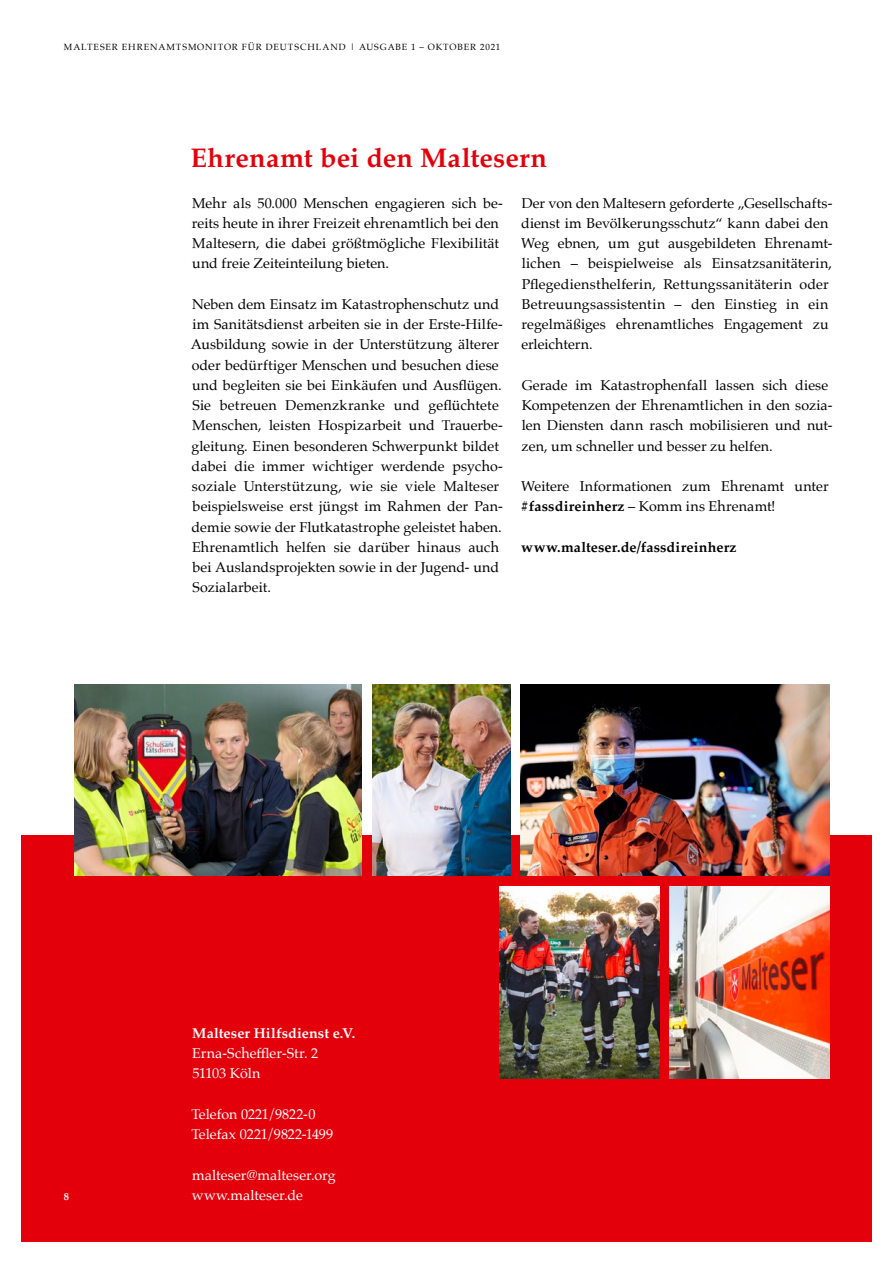
<style>
.page{position:relative;width:893px;height:1263px;background:#fff}
.page>*{position:absolute;margin:0;border:0;box-sizing:border-box;transform-origin:0 0}
.t1{font:700 27px "Palatino";letter-spacing:.01em;color:#e3000b}
.t2{font:14.25px/20.2px "Palatino";letter-spacing:.005em;color:#000}
.t3{font:14.25px/20.2px "Palatino";color:#fff}
.t4{font:700 14.25px "Palatino";letter-spacing:.01em;color:#000}
.t5{font:700 14.25px "Palatino";letter-spacing:.01em;color:#fff}
.t6{font:700 10.5px "Palatino";color:#fff}
.t7{font:9px "Palatino";letter-spacing:.1em;color:#000}
.s1{font-weight:700}
</style>
<div class="page">
<div style="left:21px;top:835px;width:851px;height:407px;background:#e3000b"></div>
<img style="left:521px;top:684px;width:308px;height:192px">
<img style="left:74px;top:684px;width:287px;height:192px">
<img style="left:372px;top:684px;width:138px;height:192px">
<img style="left:500px;top:886px;width:159px;height:192px">
<img style="left:670px;top:886px;width:159px;height:192px">
<p class="t7" style="left:64px;top:39px;width:438px">MALTESER EHRENAMTSMONITOR FÜR DEUTSCHLAND | AUSGABE 1 – OKTOBER 2021</p>
<h1 class="t1" style="left:191px;top:135px;width:358px">Ehrenamt bei den Maltesern</h1>
<p class="t2" style="left:192px;top:193px;width:313px">Mehr als 50.000 Menschen engagieren sich be&shy;reits heute in ihrer Freizeit ehrenamtlich bei den Maltesern, die dabei größtmögliche Flexibilität und freie Zeiteinteilung bieten.</p>
<p class="t2" style="left:191px;top:294px;width:314px">Neben dem Einsatz im Katastrophenschutz und im Sanitätsdienst arbeiten sie in der Erste-Hilfe-Ausbildung sowie in der Unterstützung älterer oder bedürftiger Menschen und besuchen diese und begleiten sie bei Einkäufen und Ausflügen.<br>Sie betreuen Demenzkranke und geflüchtete Menschen, leisten Hospizarbeit und Trauerbe&shy;gleitung. Einen besonderen Schwerpunkt bildet dabei die immer wichtiger werdende psycho&shy;soziale Unterstützung, wie sie viele Malteser beispielsweise erst jüngst im Rahmen der Pan&shy;demie sowie der Flutkatastrophe geleistet haben.<br>Ehrenamtlich helfen sie darüber hinaus auch bei Auslandsprojekten sowie in der Jugend- und Sozialarbeit.</p>
<p class="t2" style="left:521px;top:192px;width:313px">Der von den Maltesern geforderte „Gesellschafts&shy;dienst im Bevölkerungsschutz“ kann dabei den Weg ebnen, um gut ausgebildeten Ehrenamt&shy;lichen – beispielweise als Einsatzsanitäterin, Pflegediensthelferin, Rettungssanitäterin oder Betreuungsassistentin – den Einstieg in ein regelmäßiges ehrenamtliches Engagement zu erleichtern.</p>
<p class="t2" style="left:521px;top:375px;width:312px">Gerade im Katastrophenfall lassen sich diese Kompetenzen der Ehrenamtlichen in den sozia&shy;len Diensten dann rasch mobilisieren und nut&shy;zen, um schneller und besser zu helfen.</p>
<p class="t2" style="left:521px;top:476px;width:309px">Weitere Informationen zum Ehrenamt unter <span class="s1">#fassdireinherz</span> – Komm ins Ehrenamt!</p>
<p class="t4" style="left:521px;top:535px;width:217px">www.malteser.de/fassdireinherz</p>
<p class="t6" style="left:64px;top:1187px;width:7px">8</p>
<p class="t5" style="left:192px;top:1021px;width:165px">Malteser Hilfsdienst e.V.</p>
<p class="t3" style="left:192px;top:1043px;width:128px">Erna-Scheffler-Str. 2<br>51103 Köln</p>
<p class="t3" style="left:191px;top:1104px;width:143px">Telefon 0221/9822-0<br>Telefax 0221/9822-1499</p>
<p class="t3" style="left:192px;top:1164px;width:146px">malteser@malteser.org www.malteser.de</p>
</div>
